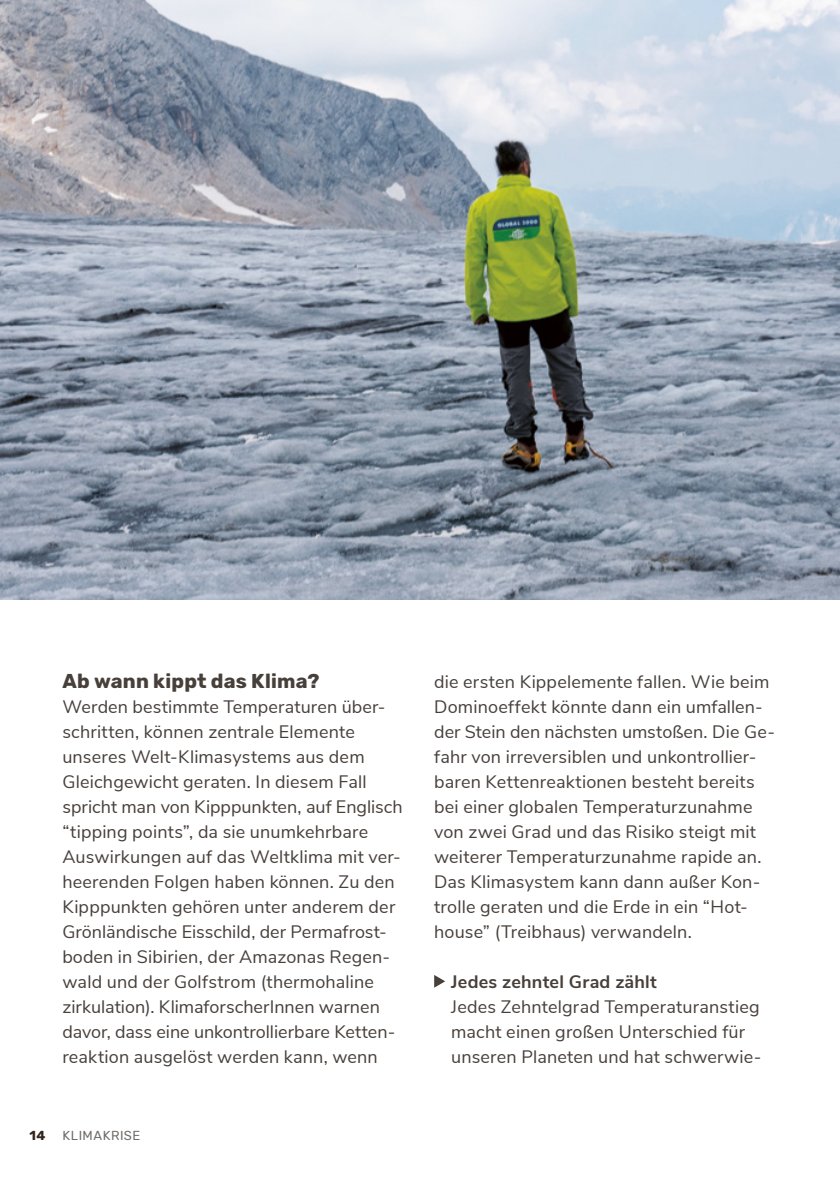
<style>
.page{position:relative;width:840px;height:1191px;background:#fff}
.page>*{position:absolute;margin:0;border:0;box-sizing:border-box;transform-origin:0 0}
.t1{font:700 20px "Rubik";letter-spacing:.01em;color:#473f3a}
.t2{font:18px/25px "Nunito Sans";letter-spacing:.01em;color:#473f3a}
.t3{font:700 18px "Nunito Sans";letter-spacing:.01em;color:#473f3a}
.t4{font:13px "Rubik";letter-spacing:.045em;color:#6d6966}
.t5{font:700 13px "Rubik";color:#32261c}
</style>
<div class="page">
<svg style="left:434px;top:975px;width:11px;height:12px"></svg>
<img style="left:0;top:0;width:839px;height:600px">
<p class="t1" style="left:62px;top:669px;width:258px">Ab wann kippt das Klima?</p>
<p class="t2" style="left:62px;top:693px;width:341px">Werden bestimmte Temperaturen über&shy;schritten, können zentrale Elemente unseres Welt-Klimasystems aus dem Gleichgewicht geraten. In diesem Fall spricht man von Kipppunkten, auf Englisch “tipping points”, da sie unumkehrbare Auswirkungen auf das Weltklima mit ver&shy;heerenden Folgen haben können. Zu den Kipppunkten gehören unter anderem der Grönländische Eisschild, der Permafrost&shy;boden in Sibirien, der Amazonas Regen&shy;wald und der Golfstrom (thermohaline zirkulation). KlimaforscherInnen warnen davor, dass eine unkontrollierbare Ketten&shy;reaktion ausgelöst werden kann, wenn</p>
<p class="t5" style="left:29px;top:1128px;width:17px">14</p>
<p class="t4" style="left:62px;top:1128px;width:79px">KLIMAKRISE</p>
<p class="t2" style="left:434px;top:668px;width:342px">die ersten Kippelemente fallen. Wie beim Dominoeffekt könnte dann ein umfallen&shy;der Stein den nächsten umstoßen. Die Ge&shy;fahr von irreversiblen und unkontrollier&shy;baren Kettenreaktionen besteht bereits bei einer globalen Temperaturzunahme von zwei Grad und das Risiko steigt mit weiterer Temperaturzunahme rapide an.<br>Das Klimasystem kann dann außer Kon&shy;trolle geraten und die Erde in ein “Hot&shy;house” (Treibhaus) verwandeln.</p>
<p class="t3" style="left:451px;top:968px;width:207px">Jedes zehntel Grad zählt</p>
<p class="t2" style="left:451px;top:993px;width:311px">Jedes Zehntelgrad Temperaturanstieg macht einen großen Unterschied für unseren Planeten und hat schwerwie-</p>
</div>
